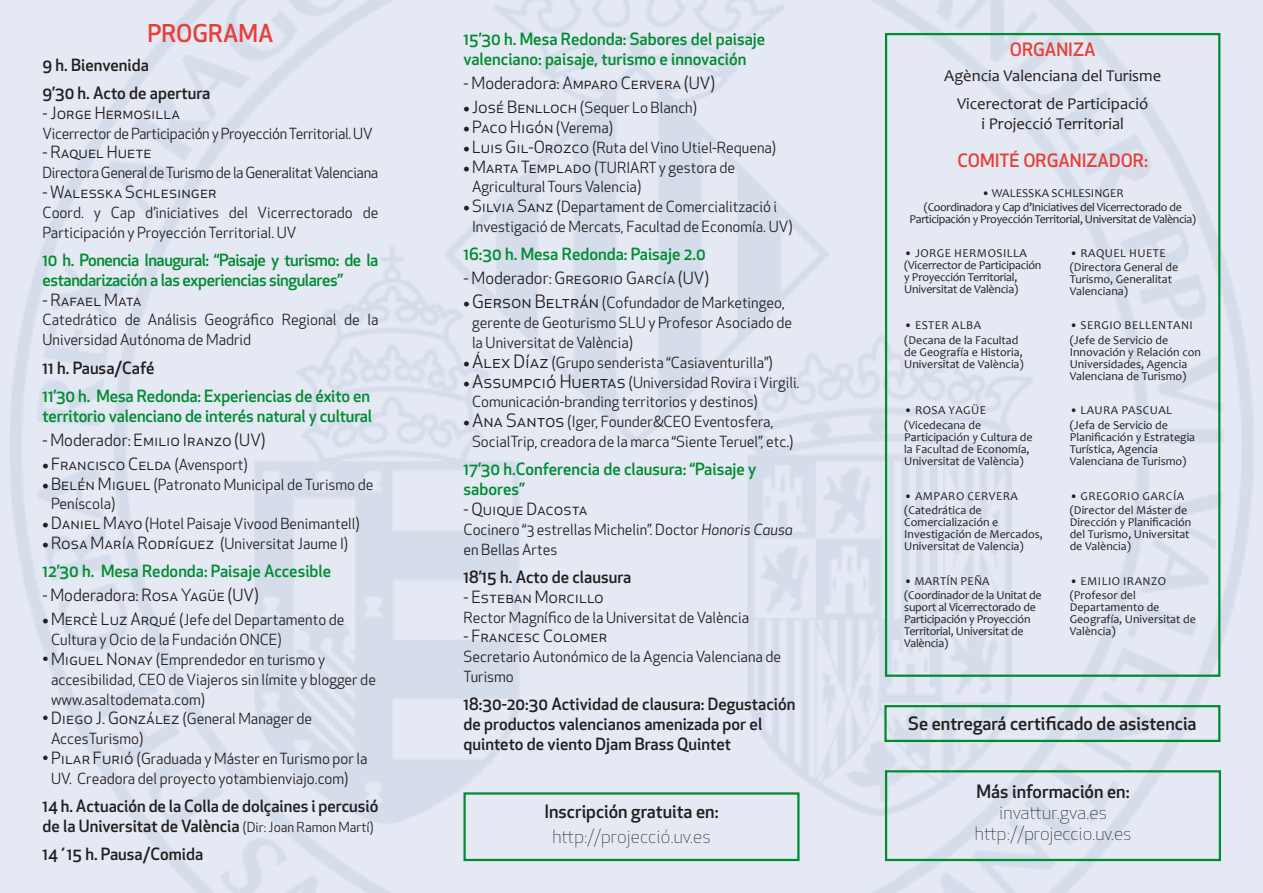
<style>
.page{position:relative;width:1263px;height:893px;background:#fff}
.page>*{position:absolute;margin:0;border:0;box-sizing:border-box;transform-origin:0 0}
.t1{font:500 24px "Apex New";color:#e64039}
.t2{font:500 18px "Apex New";color:#231f20}
.t3{font:300 18px "Apex New";color:#231f20}
.t4{font:500 18px "Apex New";color:#e64039}
.t5{font:500 16.5px/19.8px "Apex New";letter-spacing:-.01em;color:#008c32}
.t6{font:500 16.5px/19.8px "Apex New";color:#231f20}
.t7{font:16.5px "Apex New";color:#231f20}
.t8{font:16.5px "Candara";color:#231f20}
.t9{font:15px/19.8px "Apex New";color:#231f20}
.t10{font:15px "Apex New";letter-spacing:-.02em;color:#231f20}
.t11{font:15px "Apex New";letter-spacing:-.025em;color:#231f20}
.t12{font:12px/12px "Candara";color:#231f20}
.t13{font:12px/12px "Candara";letter-spacing:-.02em;color:#231f20}
.t14{font:12px "Candara";letter-spacing:.04em;color:#231f20}
.t15{font:12px/12px "Candara";letter-spacing:-.03em;color:#231f20;text-align:center}
.t16{font:12px "Candara";letter-spacing:.02em;color:#231f20}
.s1{font-size:15px}
.s2{font-size:16.5px}
.s3{color:#333}
.s4{font-weight:400;font-size:13.5px}
.s5{font-size:18px}
.s6{font-style:italic}
</style>
<div class="page">
<img style="left:0;top:0;width:1263px;height:893px">
<div style="left:885px;top:770px;width:336px;height:91px;border:2px solid #008c32"></div>
<div style="left:884px;top:705px;width:336px;height:37px;border:2px solid #008c32"></div>
<div style="left:463px;top:792px;width:336px;height:69px;border:2px solid #008c32"></div>
<div style="left:885px;top:33px;width:335px;height:644px;border:2px solid #008c32"></div>
<p class="t1" style="left:147px;top:18px;width:127px">PROGRAMA</p>
<p class="t6" style="left:43px;top:55px;width:108px">9 h. Bienvenida</p>
<p class="t6" style="left:43px;top:83px;width:169px">9’30 h. Acto de apertura</p>
<p class="t7" style="left:43px;top:102px;width:139px">- Jorge Hermosilla</p>
<p class="t10" style="left:43px;top:124px;width:332px">Vicerrector de Participación y Proyección Territorial. UV</p>
<p class="t7" style="left:43px;top:142px;width:111px">- Raquel Huete</p>
<p class="t11" style="left:43px;top:163px;width:337px">Directora General de Turismo de la Generalitat Valenciana</p>
<p class="t7" style="left:43px;top:182px;width:176px">- Walesska Schlesinger</p>
<p class="t9" style="left:43px;top:203px;width:337px">Coord. y Cap d’iniciatives del Vicerrectorado de<br>Participación y Proyección Territorial. UV</p>
<p class="t5" style="left:43px;top:250px;width:337px">10 h. Ponencia Inaugural: “Paisaje y turismo: de la estandarización a las experiencias singulares”</p>
<p class="t7" style="left:43px;top:289px;width:101px">- Rafael Mata</p>
<p class="t9" style="left:43px;top:310px;width:337px">Catedrático de Análisis Geográfico Regional de la<br>Universidad Autónoma de Madrid</p>
<p class="t6" style="left:43px;top:357px;width:113px">11 h. Pausa/Café</p>
<p class="t5" style="left:43px;top:386px;width:331px">11’30 h. Mesa Redonda: Experiencias de éxito en territorio valenciano de interés natural y cultural</p>
<p class="t7" style="left:43px;top:429px;width:224px">- Moderador: Emilio Iranzo (UV)</p>
<p class="t7" style="left:43px;top:453px;width:207px">• Francisco Celda <span class="s1">(Avensport)</span></p>
<p class="t9" style="left:51px;top:474px;width:324px;text-indent:-9px">• <span class="s2">Belén Miguel</span> (Patronato Municipal de Turismo de<br>Peníscola)</p>
<p class="t9" style="left:43px;top:514px;width:319px">• <span class="s2">Daniel Mayo</span> (Hotel Paisaje Vivood Benimantell)</p>
<p class="t9" style="left:43px;top:534px;width:307px">• <span class="s2">Rosa María Rodríguez</span> (Universitat Jaume I)</p>
<p class="t5" style="left:43px;top:561px;width:290px">12’30 h. Mesa Redonda: Paisaje Accesible</p>
<p class="t7" style="left:43px;top:585px;width:218px">- Moderadora: Rosa Yagüe (UV)</p>
<p class="t9" style="left:51px;top:610px;width:295px;text-indent:-9px">• <span class="s2">Mercè Luz Arqué</span> (Jefe del Departamento de<br>Cultura y Ocio de la Fundación ONCE<span class="s3">)</span></p>
<p class="t9" style="left:51px;top:650px;width:326px;text-indent:-9px"><span class="s2">• Miguel Nonay</span> (Emprendedor en turismo y accesibilidad, CEO de Viajeros sin límite y blogger de www.asaltodemata.com)</p>
<p class="t9" style="left:51px;top:709px;width:263px;text-indent:-9px"><span class="s2">• Diego J. González</span> (General Manager de<br>AccesTurismo)</p>
<p class="t9" style="left:51px;top:749px;width:318px;text-indent:-9px"><span class="s2">• Pilar Furió</span> (Graduada y Máster en Turismo por la<br>UV. Creadora del proyecto yotambienviajo.com)</p>
<p class="t6" style="left:43px;top:796px;width:337px">14 h. Actuación de la Colla de dolçaines i percusió de la Universitat de València <span class="s4">(Dir: Joan Ramon Martí)</span></p>
<p class="t6" style="left:43px;top:844px;width:162px">14´15 h. Pausa/Comida</p>
<p class="t5" style="left:463px;top:29px;width:303px">15’30 h. Mesa Redonda: Sabores del paisaje valenciano: paisaje, turismo e innovación</p>
<p class="t7" style="left:463px;top:73px;width:253px">- Moderadora: Amparo Cervera (UV)</p>
<p class="t9" style="left:463px;top:98px;width:235px">• <span class="s2">José Benlloch</span> (Sequer Lo Blanch)</p>
<p class="t7" style="left:463px;top:117px;width:151px">• Paco Higón <span class="s1">(Verema)</span></p>
<p class="t9" style="left:463px;top:137px;width:314px">• <span class="s2">Luis Gil-Orozco</span> (Ruta del Vino Utiel-Requena)</p>
<p class="t9" style="left:472px;top:157px;width:265px;text-indent:-9px">• <span class="s2">Marta Templado</span> (TURIART y gestora de<br>Agricultural Tours Valencia)</p>
<p class="t9" style="left:472px;top:197px;width:322px;text-indent:-9px">• <span class="s2">Silvia Sanz</span> (Departament de Comercialització i<br>Investigació de Mercats, Facultad de Economía. UV)</p>
<p class="t5" style="left:463px;top:244px;width:244px">16:30 h. Mesa Redonda: Paisaje 2.0</p>
<p class="t7" style="left:463px;top:268px;width:247px">- Moderador: Gregorio García (UV)</p>
<p class="t9" style="left:472px;top:293px;width:322px;text-indent:-9px">• <span class="s5">Gerson Beltrán</span> (Cofundador de Marketingeo, gerente de Geoturismo SLU y Profesor Asociado de la Universitat de València)</p>
<p class="t9" style="left:463px;top:353px;width:311px">• <span class="s5">Álex Díaz</span> (Grupo senderista “Casiaventurilla”)</p>
<p class="t9" style="left:472px;top:372px;width:329px;text-indent:-9px">• <span class="s5">Assumpció Huertas</span> (Universidad Rovira i Virgili.<br>Comunicación-branding territorios y destinos)</p>
<p class="t9" style="left:472px;top:412px;width:323px;text-indent:-9px">• <span class="s5">Ana Santos</span> (Iger, Founder&amp;CEO Eventosfera,<br>SocialTrip, creadora de la marca “Siente Teruel”, etc.)</p>
<p class="t5" style="left:463px;top:459px;width:294px">17’30 h.Conferencia de clausura: “Paisaje y sabores”</p>
<p class="t7" style="left:463px;top:499px;width:125px">- Quique Dacosta</p>
<p class="t9" style="left:463px;top:519px;width:331px">Cocinero “3 estrellas Michelin”. Doctor <span class="s6">Honoris Causa </span>en Bellas Artes</p>
<p class="t6" style="left:463px;top:567px;width:169px">18’15 h. Acto de clausura</p>
<p class="t7" style="left:463px;top:586px;width:142px">- Esteban Morcillo</p>
<p class="t9" style="left:463px;top:607px;width:287px">Rector Magnífico de la Universitat de València</p>
<p class="t7" style="left:463px;top:626px;width:145px">- Francesc Colomer</p>
<p class="t9" style="left:463px;top:647px;width:319px">Secretario Autonómico de la Agencia Valenciana de<br>Turismo</p>
<p class="t6" style="left:463px;top:694px;width:333px">18:30-20:30 Actividad de clausura: Degustación de productos valencianos amenizada por el quinteto de viento Djam Brass Quintet</p>
<p class="t2" style="left:544px;top:799px;width:176px">Inscripción gratuita en:</p>
<p class="t3" style="left:552px;top:826px;width:160px">http://projecció.uv.es</p>
<p class="t4" style="left:1010px;top:37px;width:87px">ORGANIZA</p>
<p class="t8" style="left:944px;top:66px;width:218px">Agència Valenciana del Turisme</p>
<p class="t8" style="left:957px;top:94px;width:193px">Vicerectorat de Participació</p>
<p class="t8" style="left:981px;top:113px;width:144px">i Projecció Territorial</p>
<p class="t4" style="left:957px;top:149px;width:192px">COMITÉ ORGANIZADOR:</p>
<p class="t12" style="left:982px;top:187px;width:144px">• WALESSKA SCHLESINGER</p>
<p class="t15" style="left:909px;top:201px;width:288px">(Coordinadora y Cap d’Iniciatives del Vicerrectorado de<br>Participación y Proyección Territorial, Universitat de València)</p>
<p class="t14" style="left:904px;top:246px;width:124px">• JORGE HERMOSILLA</p>
<p class="t13" style="left:904px;top:259px;width:139px">(Vicerrector de Participación y Proyección Territorial,<br>Universitat de València)</p>
<p class="t14" style="left:904px;top:318px;width:78px">• ESTER ALBA</p>
<p class="t12" style="left:904px;top:334px;width:121px">(Decana de la Facultad de Geografía e Historia,<br>Universitat de València)</p>
<p class="t14" style="left:904px;top:403px;width:83px">• ROSA YAGÜE</p>
<p class="t12" style="left:904px;top:419px;width:130px">(Vicedecana de<br>Participación y Cultura de la Facultad de Economía,<br>Universitat de València)</p>
<p class="t14" style="left:904px;top:488px;width:115px">• AMPARO CERVERA</p>
<p class="t12" style="left:904px;top:504px;width:140px">(Catedrática de<br>Comercialización e<br>Investigación de Mercados,<br>Universitat de Valencia)</p>
<p class="t16" style="left:904px;top:573px;width:87px">• MARTÍN PEÑA</p>
<p class="t13" style="left:904px;top:589px;width:139px">(Coordinador de la Unitat de suport al Vicerrectorado de<br>Participación y Proyección<br>Territorial, Universitat de<br>València)</p>
<p class="t14" style="left:1070px;top:246px;width:97px">• RAQUEL HUETE</p>
<p class="t12" style="left:1070px;top:261px;width:110px">(Directora General de<br>Turismo, Generalitat<br>Valenciana)</p>
<p class="t14" style="left:1070px;top:318px;width:125px">• SERGIO BELLENTANI</p>
<p class="t12" style="left:1070px;top:334px;width:133px">(Jefe de Servicio de<br>Innovación y Relación con<br>Universidades, Agencia<br>Valenciana de Turismo)</p>
<p class="t14" style="left:1070px;top:403px;width:104px">• LAURA PASCUAL</p>
<p class="t12" style="left:1070px;top:419px;width:127px">(Jefa de Servicio de<br>Planificación y Estrategia<br>Turística, Agencia<br>Valenciana de Turismo)</p>
<p class="t14" style="left:1070px;top:488px;width:116px">• GREGORIO GARCÍA</p>
<p class="t12" style="left:1070px;top:504px;width:123px">(Director del Máster de<br>Dirección y Planificación del Turismo, Universitat de València)</p>
<p class="t14" style="left:1070px;top:573px;width:98px">• EMILIO IRANZO</p>
<p class="t12" style="left:1070px;top:589px;width:128px">(Profesor del<br>Departamento de<br>Geografía, Universitat de<br>València)</p>
<p class="t2" style="left:908px;top:711px;width:290px">Se entregará certificado de asistencia</p>
<p class="t2" style="left:976px;top:779px;width:155px">Más información en:</p>
<p class="t3" style="left:999px;top:801px;width:109px">invattur.gva.es</p>
<p class="t3" style="left:975px;top:822px;width:158px">http://projeccio.uv.es</p>
</div>
